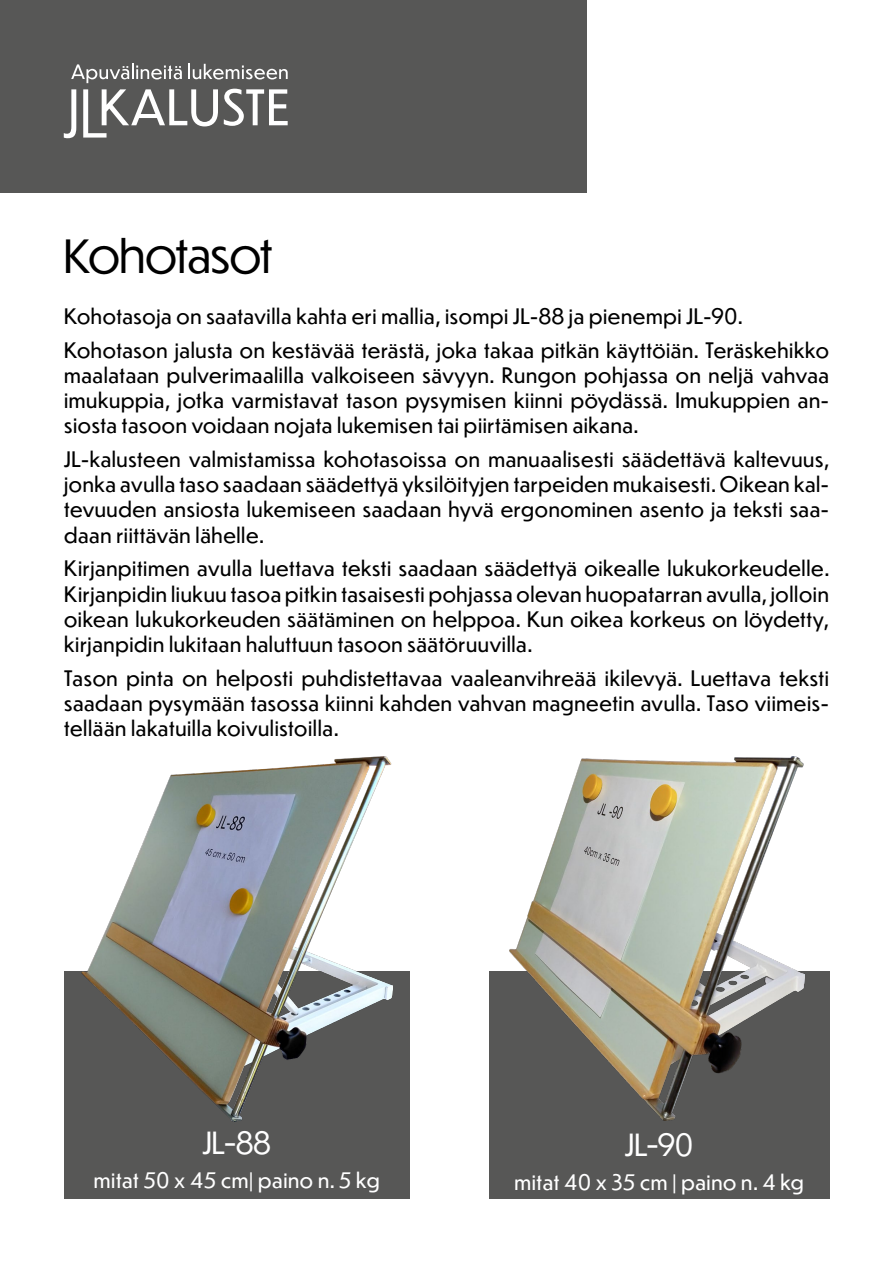
<style>
.page{position:relative;width:893px;height:1263px;background:#fff}
.page>*{position:absolute;margin:0;border:0;box-sizing:border-box;transform-origin:0 0}
.t1{font:45px "Dunbar Tall";letter-spacing:-.005em;color:#000}
.t2{font:30px "Dunbar Tall";color:#fff}
.t3{font:21px/25.2px "Dunbar Text";color:#000;text-align:justify}
.t4{font:21px "Dunbar Text";color:#fff}
</style>
<div class="page">
<div style="left:0;top:0;width:587px;height:193px;background:#575756"></div>
<div style="left:64px;top:972px;width:346px;height:227px;background:#575756"></div>
<div style="left:489px;top:972px;width:340px;height:227px;background:#575756"></div>
<img style="left:81px;top:757px;width:311px;height:364px">
<img style="left:509px;top:757px;width:296px;height:363px">
<svg style="left:224px;top:89px;width:64px;height:37px"></svg>
<svg style="left:64px;top:89px;width:12px;height:49px"></svg>
<svg style="left:83px;top:89px;width:135px;height:49px"></svg>
<svg style="left:71px;top:64px;width:111px;height:19px"></svg>
<svg style="left:188px;top:64px;width:100px;height:15px"></svg>
<h1 class="t1" style="left:64px;top:224px;width:210px">Kohotasot</h1>
<p class="t3" style="left:64px;top:298px;width:767px;line-height:33.8px">Kohotasoja on saatavilla kahta eri mallia, isompi JL-88 ja pienempi JL-90.<br>Kohotason jalusta on kestävää terästä, joka takaa pitkän käyttöiän. Teräskehikko</p>
<p class="t3" style="left:64px;top:362px;width:767px">maalataan pulverimaalilla valkoiseen sävyyn. Rungon pohjassa on neljä vahvaa imukuppia, jotka varmistavat tason pysymisen kiinni pöydässä. Imukuppien an&shy;siosta tasoon voidaan nojata lukemisen tai piirtämisen aikana.</p>
<p class="t3" style="left:64px;top:446px;width:767px">JL-kalusteen valmistamissa kohotasoissa on manuaalisesti säädettävä kaltevuus, jonka avulla taso saadaan säädettyä yksilöityjen tarpeiden mukaisesti. Oikean kal&shy;tevuuden ansiosta lukemiseen saadaan hyvä ergonominen asento ja teksti saa&shy;daan riittävän lähelle.</p>
<p class="t3" style="left:64px;top:555px;width:767px">Kirjanpitimen avulla luettava teksti saadaan säädettyä oikealle lukukorkeudelle.<br>Kirjanpidin liukuu tasoa pitkin tasaisesti pohjassa olevan huopatarran avulla, jolloin oikean lukukorkeuden säätäminen on helppoa. Kun oikea korkeus on löydetty, kirjanpidin lukitaan haluttuun tasoon säätöruuvilla.</p>
<p class="t3" style="left:64px;top:664px;width:767px">Tason pinta on helposti puhdistettavaa vaaleanvihreää ikilevyä. Luettava teksti saadaan pysymään tasossa kiinni kahden vahvan magneetin avulla. Taso viimeis&shy;tellään lakatuilla koivulistoilla.</p>
<h2 class="t2" style="left:203px;top:1121px;width:69px">JL-88</h2>
<p class="t4" style="left:94px;top:1165px;width:288px">mitat 50 x 45 cm| paino n. 5 kg</p>
<h2 class="t2" style="left:625px;top:1123px;width:69px">JL-90</h2>
<p class="t4" style="left:514px;top:1167px;width:292px">mitat 40 x 35 cm | paino n. 4 kg</p>
</div>
